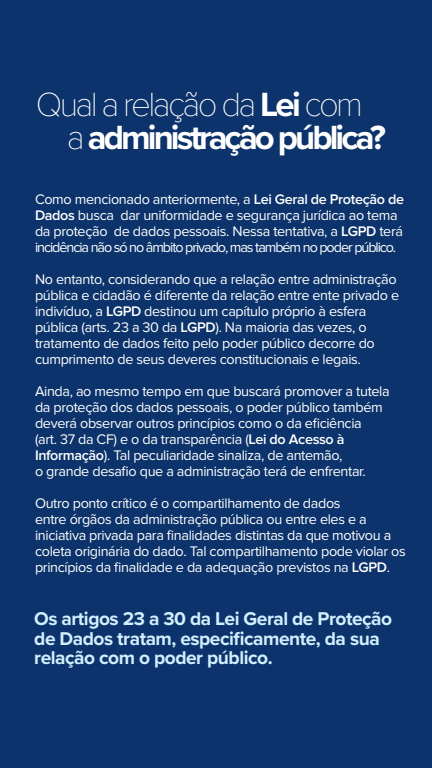
<style>
.page{position:relative;width:432px;height:768px;background:#0c336b}
.page>*{position:absolute;margin:0;border:0;box-sizing:border-box;transform-origin:0 0}
.t1{font:700 34.8px "Proxima Nova";letter-spacing:-.085em;color:#fff}
.t2{font:100 34.8px "Proxima Nova T";letter-spacing:-.075em;color:#fff}
.t3{font:700 19.2px/19.2px "Proxima Nova";letter-spacing:-.025em;color:#d2efff}
.t4{font:14.4px/16px "Proxima Nova";letter-spacing:-.025em;color:#fff}
.s1{font-family:"Proxima Nova";font-weight:700}
.s2{font-family:"Proxima Nova T";font-weight:100}
.s3{font-weight:600}
</style>
<div class="page">
<h1 class="t2" style="left:36px;top:84px;width:329px">Qual a relação da <span class="s1">Lei</span> com</h1>
<h1 class="t1" style="left:67px;top:111px;width:321px"><span class="s2">a</span> administração pública?</h1>
<p class="t4" style="left:35px;top:191px;width:371px">Como mencionado anteriormente, a <span class="s3">Lei Geral de Proteção de Dados</span> busca dar uniformidade e segurança jurídica ao tema da proteção de dados pessoais. Nessa tentativa, a <span class="s3">LGPD</span> terá incidência não só no âmbito privado, mas também no poder público.</p>
<p class="t4" style="left:35px;top:271px;width:366px">No entanto, considerando que a relação entre administração pública e cidadão é diferente da relação entre ente privado e indivíduo, a <span class="s3">LGPD</span> destinou um capítulo próprio à esfera pública (arts. 23 a 30 da <span class="s3">LGPD</span>). Na maioria das vezes, o tratamento de dados feito pelo poder público decorre do cumprimento de seus deveres constitucionais e legais.</p>
<p class="t4" style="left:35px;top:383px;width:356px">Ainda, ao mesmo tempo em que buscará promover a tutela da proteção dos dados pessoais, o poder público também deverá observar outros princípios como o da eficiência<br>(art. 37 da CF) e o da transparência (<span class="s3">Lei do Acesso à Informação</span>). Tal peculiaridade sinaliza, de antemão,<br>o grande desafio que a administração terá de enfrentar.</p>
<p class="t4" style="left:35px;top:495px;width:372px">Outro ponto crítico é o compartilhamento de dados<br>entre órgãos da administração pública ou entre eles e a iniciativa privada para finalidades distintas da que motivou a coleta originária do dado. Tal compartilhamento pode violar os princípios da finalidade e da adequação previstos na <span class="s3">LGPD</span>.</p>
<h2 class="t3" style="left:34px;top:609px;width:359px">Os artigos 23 a 30 da Lei Geral de Proteção de Dados tratam, especificamente, da sua relação com o poder público.</h2>
</div>
